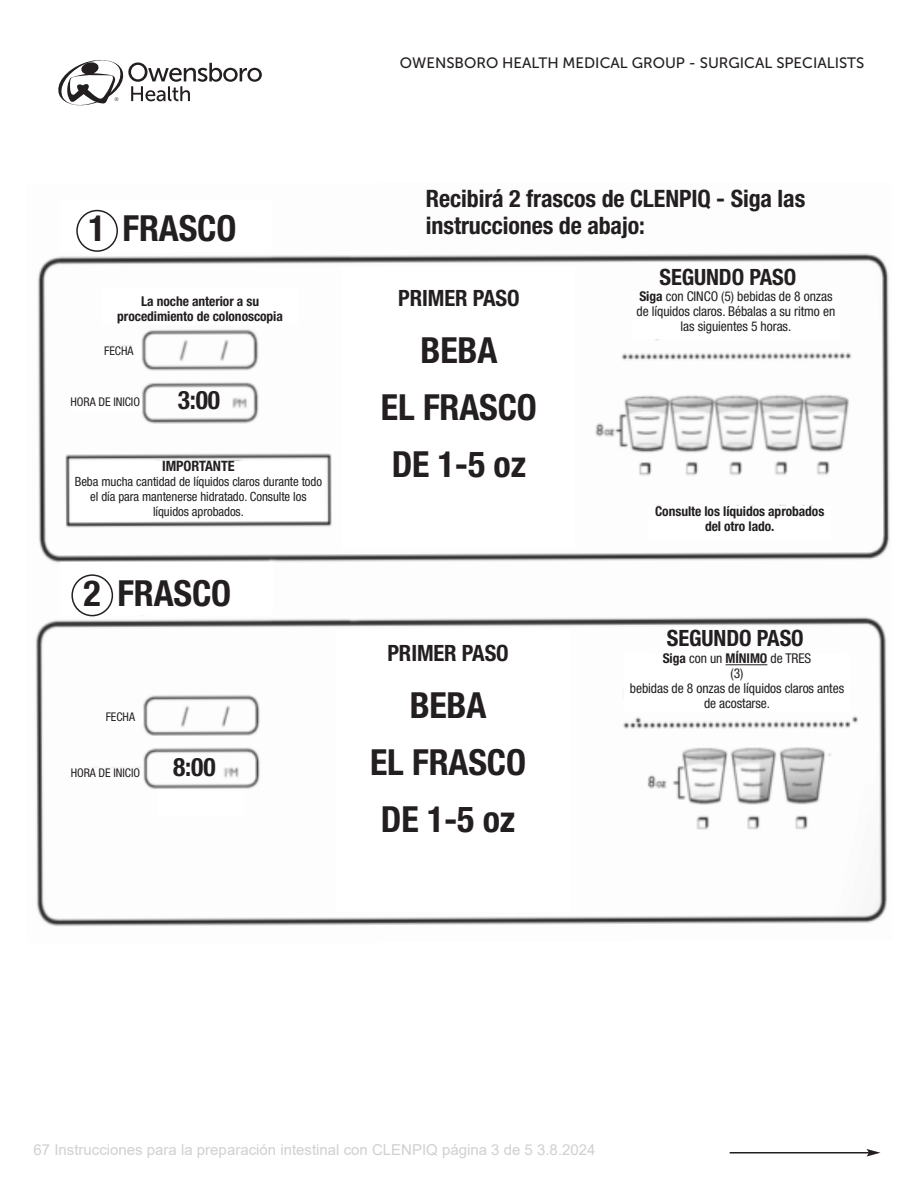
<style>
.page{position:relative;width:918px;height:1188px;background:#fff}
.page>*{position:absolute;margin:0;border:0;box-sizing:border-box;transform-origin:0 0}
.t1{font:700 condensed 36px "Helvetica Neue LT Std";letter-spacing:-.005em;color:#231f20}
.t2{font:700 condensed 25.5px "Helvetica Neue LT Std";color:#231f20}
.t3{font:700 condensed 24px "Helvetica Neue LT Std";letter-spacing:-.005em;color:#231f20}
.t4{font:700 condensed 22.5px "Helvetica Neue LT Std";letter-spacing:-.005em;color:#231f20}
.t5{font:15px "Arial";color:#cfd0d2}
.t6{font:15px "Museo Sans 500";color:#231f20}
.t7{font:700 condensed 14.25px "Helvetica Neue LT Std";letter-spacing:-.005em;color:#231f20}
.t8{font:condensed 13.5px/15px "Helvetica Neue LT Std";letter-spacing:-.005em;color:#231f20;text-align:center}
.t9{font:700 condensed 13.5px/15px "Helvetica Neue LT Std";letter-spacing:-.005em;color:#231f20;text-align:center}
.t10{font:condensed 12.75px/15px "Helvetica Neue LT Std";letter-spacing:-.005em;color:#231f20;text-align:center}
.t11{font:condensed 12px "Helvetica Neue LT Std";letter-spacing:-.005em;color:#231f20}
.t12{font:5.25px "Museo Sans 300";color:#231f20}
.s1{font-weight:700}
</style>
<div class="page">
<img style="left:35px;top:253px;width:855px;height:674px">
<div style="left:60px;top:562px;width:213px;height:53px;background:#fff"></div>
<svg style="left:76px;top:210px;width:42px;height:42px"></svg>
<div style="left:342px;top:268px;width:233px;height:279px;background:#fff"></div>
<svg style="left:71px;top:574px;width:42px;height:42px"></svg>
<div style="left:337px;top:629px;width:233px;height:283px;background:#fff"></div>
<div style="left:157px;top:791px;width:87px;height:26px;background:#fff"></div>
<svg style="left:58px;top:60px;width:204px;height:46px"></svg>
<hr style="left:730px;top:1152px;width:139px;height:2px;background:#231f20">
<svg style="left:867px;top:1149px;width:13px;height:7px"></svg>
<div style="left:102px;top:287px;width:197px;height:37px;background:#fff"></div>
<div style="left:632px;top:292px;width:208px;height:47px;background:#fff"></div>
<div style="left:104px;top:346px;width:37px;height:14px;background:#fff"></div>
<div style="left:71px;top:397px;width:71px;height:14px;background:#fff"></div>
<div style="left:73px;top:461px;width:251px;height:60px;background:#fff"></div>
<div style="left:649px;top:506px;width:182px;height:34px;background:#fff"></div>
<div style="left:624px;top:654px;width:226px;height:58px;background:#fff"></div>
<hr style="left:726px;top:664px;width:41px;height:1px;background:#231f20">
<div style="left:106px;top:713px;width:36px;height:13px;background:#fff"></div>
<div style="left:71px;top:768px;width:71px;height:14px;background:#fff"></div>
<p class="t12" style="left:114px;top:96px;width:6px">®</p>
<p class="t6" style="left:400px;top:58px;width:466px">OWENSBORO HEALTH MEDICAL GROUP - SURGICAL SPECIALISTS</p>
<p class="t3" style="left:426px;top:190px;width:381px">Recibirá 2 frascos de CLENPIQ - Siga las</p>
<p class="t1" style="left:89px;top:215px;width:149px">1 FRASCO</p>
<p class="t3" style="left:426px;top:217px;width:220px">instrucciones de abajo:</p>
<p class="t4" style="left:659px;top:269px;width:138px">SEGUNDO PASO</p>
<p class="t4" style="left:398px;top:290px;width:123px">PRIMER PASO</p>
<p class="t1" style="left:421px;top:337px;width:78px">BEBA</p>
<p class="t1" style="left:381px;top:394px;width:157px">EL FRASCO</p>
<p class="t1" style="left:392px;top:451px;width:136px">DE 1-5 oz</p>
<p class="t9" style="left:117px;top:295px;width:167px">La noche anterior a su procedimiento de colonoscopia</p>
<p class="t8" style="left:637px;top:290px;width:200px"><span class="s1">Siga</span> con CINCO (5) bebidas de 8 onzas de líquidos claros. Bébalas a su ritmo en las siguientes 5 horas.</p>
<p class="t11" style="left:104px;top:346px;width:31px">FECHA</p>
<p class="t2" style="left:178px;top:391px;width:44px">3:00</p>
<p class="t11" style="left:71px;top:397px;width:71px">HORA DE INICIO</p>
<p class="t7" style="left:162px;top:461px;width:74px">IMPORTANTE</p>
<p class="t10" style="left:75px;top:475px;width:249px">Beba mucha cantidad de líquidos claros durante todo el día para mantenerse hidratado. Consulte los líquidos aprobados.</p>
<p class="t9" style="left:655px;top:505px;width:171px">Consulte los líquidos aprobados del otro lado.</p>
<p class="t1" style="left:83px;top:580px;width:149px">2 FRASCO</p>
<p class="t11" style="left:106px;top:713px;width:31px">FECHA</p>
<p class="t11" style="left:71px;top:768px;width:71px">HORA DE INICIO</p>
<p class="t2" style="left:173px;top:758px;width:44px">8:00</p>
<p class="t4" style="left:387px;top:645px;width:123px">PRIMER PASO</p>
<p class="t1" style="left:410px;top:692px;width:78px">BEBA</p>
<p class="t1" style="left:370px;top:749px;width:157px">EL FRASCO</p>
<p class="t1" style="left:381px;top:806px;width:136px">DE 1-5 oz</p>
<p class="t4" style="left:667px;top:629px;width:138px">SEGUNDO PASO</p>
<p class="t8" style="left:630px;top:652px;width:216px"><span class="s1">Siga</span> con un <span class="s1">MÍNIMO</span> de TRES<br>(3)<br>bebidas de 8 onzas de líquidos claros antes de acostarse.</p>
<p class="t5" style="left:34px;top:1142px;width:563px">67 Instrucciones para la preparación intestinal con CLENPIQ página 3 de 5 3.8.2024</p>
</div>
